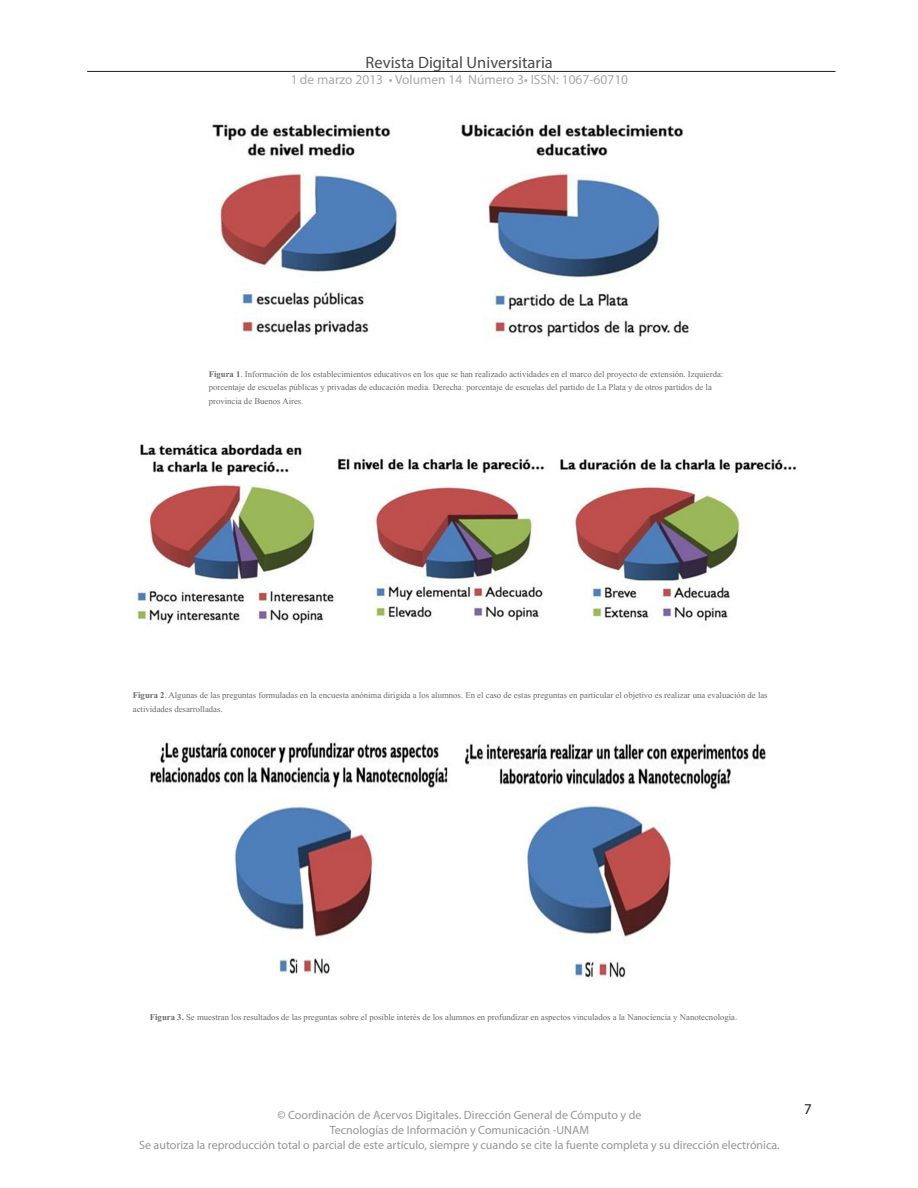
<style>
.page{position:relative;width:918px;height:1188px;background:#fff}
.page>*{position:absolute;margin:0;border:0;box-sizing:border-box;transform-origin:0 0}
.t1{font:16.5px "Myriad Pro";color:#231f20}
.t2{font:15px "Myriad Pro Regular 2";color:#231f20}
.t3{font:13.5px "Myriad Pro Regular 2";color:#939598}
.t4{font:12px/15px "Myriad Pro";color:#939598;text-align:center}
.pie_de_foto{font:8.7px/13.5px "Times New Roman PSMT2";color:#6a6a6a}
.pie_de_foto-2{font:8.7px/13.5px "Times New Roman";color:#6a6a6a}
.s1{font-weight:700}
.s2{font-family:"Times New Roman PSMT2"}
.s3{font-family:"Times New Roman";font-weight:700}
.s4{color:#808285}
</style>
<div class="page">
<hr style="left:87px;top:71px;width:749px;height:1px;background:#231f20">
<img style="left:212px;top:124px;width:477px;height:213px">
<img style="left:134px;top:444px;width:663px;height:180px">
<img style="left:150px;top:742px;width:616px;height:236px">
<h1 class="t1" style="left:366px;top:52px;width:189px">Revista Digital Universitaria</h1>
<h3 class="t3" style="left:290px;top:71px;width:340px">1 de marzo 2013 • Volumen 14 Número 3• ISSN: 1067-60710</h3>
<p class="pie_de_foto-2" style="left:209px;top:367px;width:516px"><span class="s1">Figura 1</span><span class="s2">. Información de los establecimientos educativos en los que se han realizado actividades en el marco del proyecto de extensión. Izquierda: </span>porcentaje de escuelas públicas y privadas de educación media. Derecha: porcentaje de escuelas del partido de La Plata y de otros partidos de la provincia de Buenos Aires.</p>
<p class="pie_de_foto" style="left:133px;top:688px;width:636px"><span class="s3">Figura 2</span>. Algunas de las preguntas formuladas en la encuesta anónima dirigida a los alumnos. En el caso de estas preguntas en particular el objetivo es realizar una evaluación de las actividades desarrolladas.</p>
<p class="pie_de_foto" style="left:150px;top:1010px;width:589px"><span class="s3">Figura 3.</span> Se muestran los resultados de las preguntas sobre el posible interés de los alumnos en profundizar en aspectos vinculados a la Nanociencia y Nanotecnología.</p>
<p class="t4" style="left:139px;top:1108px;width:642px"><span class="s4">©</span> Coordinación de Acervos Digitales. Dirección General de Cómputo y de<br>Tecnologías de Información y Comunicación -UNAM<br>Se autoriza la reproducción total o parcial de este artículo, siempre y cuando se cite la fuente completa y su dirección electrónica.</p>
<h2 class="t2" style="left:804px;top:1100px;width:9px">7</h2>
</div>
